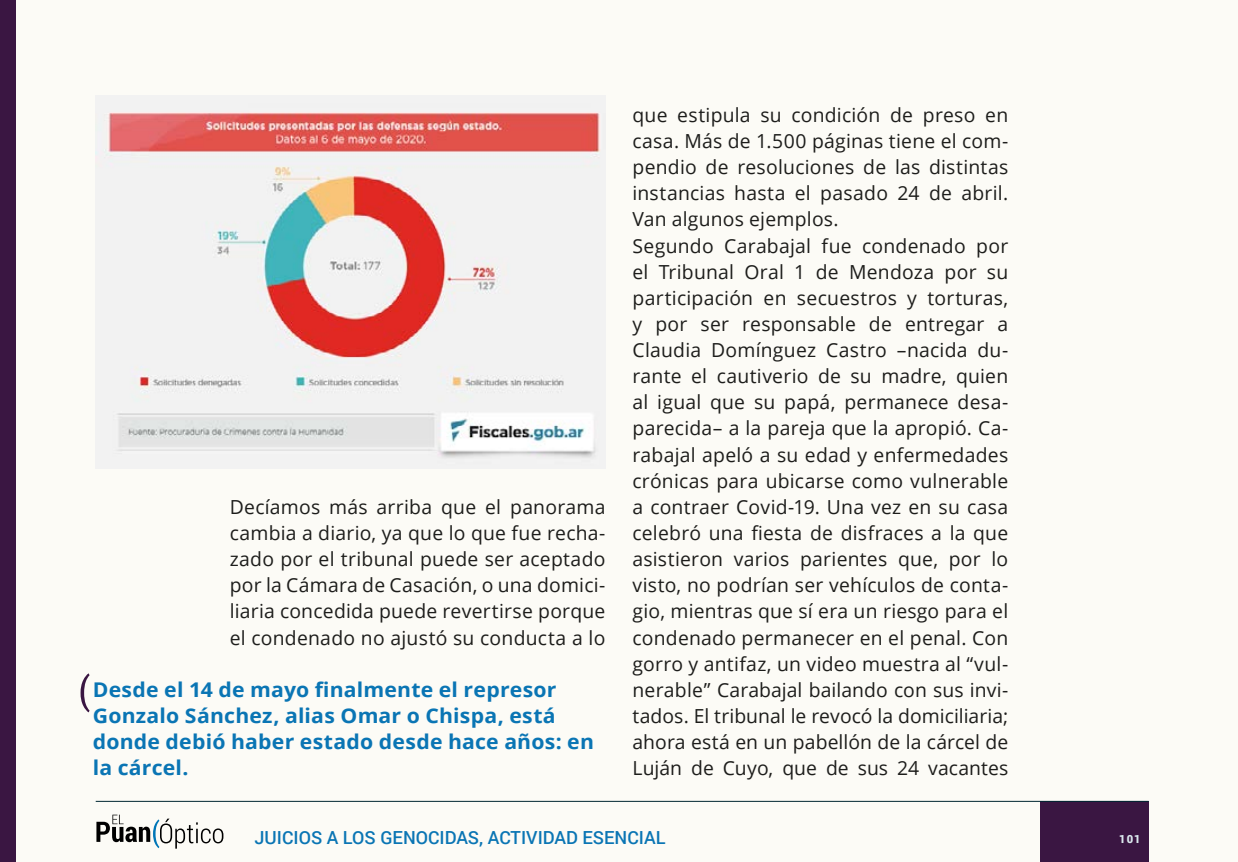
<style>
.page{position:relative;width:1238px;height:862px;background:#fff}
.page>*{position:absolute;margin:0;border:0;box-sizing:border-box;transform-origin:0 0}
.t1{font:700 20.25px/26.1px "Open Sans";letter-spacing:.01em;color:#0a75b4;scale:1.05 1}
.t2{font:19.35px/26.1px "Open Sans";letter-spacing:.01em;color:#1d1d1b;text-align:justify}
.t3{font:500 18px "Roboto";color:#0a75b4}
.t4{font:900 11.25px "Roboto";color:#dbe9ee}
</style>
<div class="page">
<div style="left:0;top:0;width:1237px;height:861px;background:#fcfbf6"></div>
<div style="left:0;top:0;width:16px;height:861px;background:#3a1642"></div>
<div style="left:1039px;top:800px;width:109px;height:61px;background:#3a1642"></div>
<hr style="left:96px;top:800px;width:1052px;height:1px;background:#002732">
<svg style="left:96px;top:814px;width:127px;height:34px"></svg>
<svg style="left:81px;top:673px;width:8px;height:39px"></svg>
<img style="left:96px;top:103px;width:509px;height:363px">
<p class="t2" style="left:230px;top:493px;width:377px">Decíamos más arriba que el panorama cambia a diario, ya que lo que fue recha&shy;zado por el tribunal puede ser aceptado por la Cámara de Casación, o una domici&shy;liaria concedida puede revertirse porque el condenado no ajustó su conducta a lo</p>
<p class="t1" style="left:93px;top:675px;width:479px">Desde el 14 de mayo finalmente el represor Gonzalo Sánchez, alias Omar o Chispa, está donde debió haber estado desde hace años: en la cárcel.</p>
<p class="t2" style="left:632px;top:101px;width:377px;text-align:left">que estipula su condición de preso en casa. Más de 1.500 páginas tiene el com&shy;pendio de resoluciones de las distintas instancias hasta el pasado 24 de abril.<br>Van algunos ejemplos.<br>Segundo Carabajal fue condenado por el Tribunal Oral 1 de Mendoza por su participación en secuestros y torturas, y por ser responsable de entregar a Claudia Domínguez Castro –nacida du&shy;rante el cautiverio de su madre, quien al igual que su papá, permanece desa&shy;parecida– a la pareja que la apropió. Ca&shy;rabajal apeló a su edad y enfermedades crónicas para ubicarse como vulnerable a contraer Covid-19. Una vez en su casa celebró una fiesta de disfraces a la que asistieron varios parientes que, por lo visto, no podrían ser vehículos de conta&shy;gio, mientras que sí era un riesgo para el condenado permanecer en el penal. Con gorro y antifaz, un video muestra al “vul&shy;nerable” Carabajal bailando con sus invi&shy;tados. El tribunal le revocó la domiciliaria; ahora está en un pabellón de la cárcel de Luján de Cuyo, que de sus 24 vacantes</p>
<p class="t3" style="left:254px;top:824px;width:412px">JUICIOS A LOS GENOCIDAS, ACTIVIDAD ESENCIAL</p>
<p class="t4" style="left:1118px;top:830px;width:23px">101</p>
</div>
